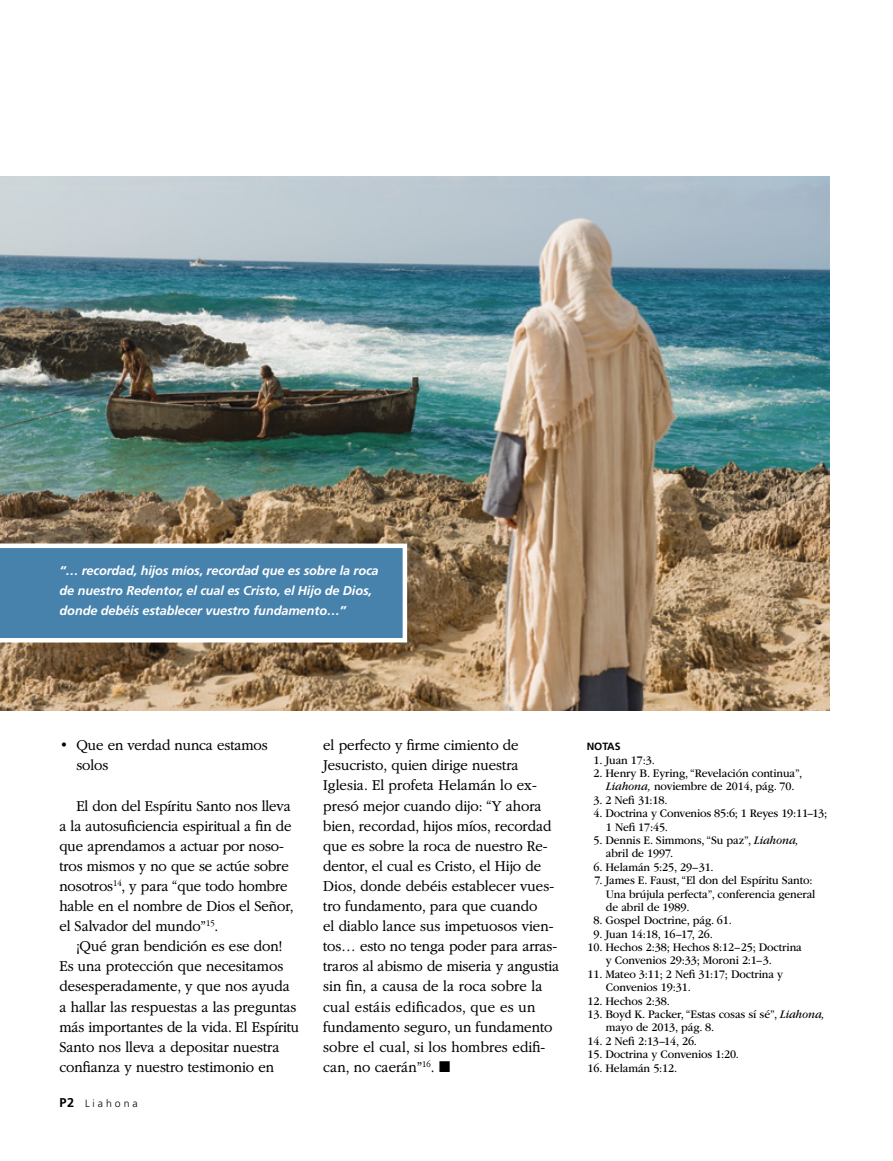
<style>
.page{position:relative;width:893px;height:1161px;background:#fff}
.page>*{position:absolute;margin:0;border:0;box-sizing:border-box;transform-origin:0 0}
.ARTCL_para_NEWS{font:300 15.75px/20.1px "Garamondlds Lat Plus";letter-spacing:-.005em;color:#000;scale:.95 1}
.LISTbullet-1_para_la{font:300 15.75px/20.1px "Garamondlds Lat Plus";letter-spacing:-.01em;color:#000;scale:.95 1}
.FIGimg_CAP_para_NEWS{font:italic 700 12.75px/20.2px "Frutigerlds Lat";letter-spacing:-.01em;color:#fff}
.NOTEnmbr_para{font:12px/13.4px "Garamondlds Lat";letter-spacing:-.01em;color:#000;scale:.95 1}
.Folio_L{font:300 10.5px "Frutigerlds Lat";letter-spacing:.28em;color:#000}
.NOTE_title{font:700 10.5px "Frutigerlds Lat";letter-spacing:-.01em;color:#000}
.s1{font-weight:700;font-size:12.75px}
.s2{font-style:italic}
</style>
<div class="page">
<img style="left:0;top:176px;width:829px;height:534px">
<svg style="left:0;top:543px;width:407px;height:99px;background:#588db4"></svg>
<p class="FIGimg_CAP_para_NEWS" style="left:60px;top:560px;width:321px">“… recordad, hijos míos, recordad que es sobre la roca de nuestro Redentor, el cual es Cristo, el Hijo de Dios, donde debéis establecer vuestro fundamento…”</p>
<p class="LISTbullet-1_para_la" style="left:76px;top:735px;width:203px;text-indent:-17px">• Que en verdad nunca estamos solos</p>
<p class="ARTCL_para_NEWS" style="left:59px;top:795px;width:248px;text-indent:17px">El don del Espíritu Santo nos lleva a la autosuficiencia espiritual a fin de que aprendamos a actuar por noso&shy;tros mismos y no que se actúe sobre nosotros<sup>14</sup>, y para “que todo hombre hable en el nombre de Dios el Señor, el Salvador del mundo”<sup>15</sup>.</p>
<p class="ARTCL_para_NEWS" style="left:59px;top:936px;width:254px;text-indent:17px">¡Qué gran bendición es ese don!<br>Es una protección que necesitamos desesperadamente, y que nos ayuda a hallar las respuestas a las preguntas más importantes de la vida. El Espíritu Santo nos lleva a depositar nuestra confianza y nuestro testimonio en</p>
<p class="Folio_L" style="left:60px;top:1095px;width:80px"><span class="s1">P2</span> Liahona</p>
<p class="ARTCL_para_NEWS" style="left:323px;top:735px;width:250px">el perfecto y firme cimiento de Jesucristo, quien dirige nuestra Iglesia. El profeta Helamán lo ex&shy;presó mejor cuando dijo: “Y ahora bien, recordad, hijos míos, recordad que es sobre la roca de nuestro Re&shy;dentor, el cual es Cristo, el Hijo de Dios, donde debéis establecer vues&shy;tro fundamento, para que cuando<br>el diablo lance sus impetuosos vien&shy;tos… esto no tenga poder para arras&shy;traros al abismo de miseria y angustia sin fin, a causa de la roca sobre la cual estáis edificados, que es un fundamento seguro, un fundamento sobre el cual, si los hombres edifi&shy;can, no caerán”<sup>16</sup>. ◼</p>
<p class="NOTE_title" style="left:587px;top:738px;width:35px">NOTAS</p>
<p class="NOTEnmbr_para" style="left:594px;top:753px;width:66px">1. Juan 17:3.</p>
<p class="NOTEnmbr_para" style="left:594px;top:766px;width:221px;text-align:center">2. Henry B. Eyring, “Revelación continua”,<br><span class="s2">Liahona,</span> noviembre de 2014, pág. 70.</p>
<p class="NOTEnmbr_para" style="left:594px;top:793px;width:79px">3. 2 Nefi 31:18.</p>
<p class="NOTEnmbr_para" style="left:606px;top:806px;width:234px;text-indent:-12px">4. Doctrina y Convenios 85:6; 1 Reyes 19:11–13;<br>1 Nefi 17:45.</p>
<p class="NOTEnmbr_para" style="left:606px;top:833px;width:205px;text-indent:-12px">5. Dennis E. Simmons, “Su paz”, <span class="s2">Liahona, </span>abril de 1997.</p>
<p class="NOTEnmbr_para" style="left:594px;top:860px;width:128px">6. Helamán 5:25, 29–31.</p>
<p class="NOTEnmbr_para" style="left:606px;top:873px;width:222px;text-indent:-11px">7. James E. Faust, “El don del Espíritu Santo:<br>Una brújula perfecta”, conferencia general de abril de 1989.</p>
<p class="NOTEnmbr_para" style="left:594px;top:913px;width:147px">8. Gospel Doctrine, pág. 61.</p>
<p class="NOTEnmbr_para" style="left:594px;top:927px;width:127px">9. Juan 14:18, 16–17, 26.</p>
<p class="NOTEnmbr_para" style="left:606px;top:940px;width:208px;text-indent:-18px">10. Hechos 2:38; Hechos 8:12–25; Doctrina y Convenios 29:33; Moroni 2:1–3.</p>
<p class="NOTEnmbr_para" style="left:606px;top:967px;width:188px;text-indent:-18px">11. Mateo 3:11; 2 Nefi 31:17; Doctrina y<br>Convenios 19:31.</p>
<p class="NOTEnmbr_para" style="left:588px;top:994px;width:88px">12. Hechos 2:38.</p>
<p class="NOTEnmbr_para" style="left:606px;top:1007px;width:232px;text-indent:-18px">13. Boyd K. Packer, “Estas cosas sí sé”, <span class="s2">Liahona, </span>mayo de 2013, pág. 8.</p>
<p class="NOTEnmbr_para" style="left:588px;top:1034px;width:117px">14. 2 Nefi 2:13–14, 26.</p>
<p class="NOTEnmbr_para" style="left:588px;top:1047px;width:161px">15. Doctrina y Convenios 1:20.</p>
<p class="NOTEnmbr_para" style="left:588px;top:1061px;width:96px">16. Helamán 5:12.</p>
</div>
